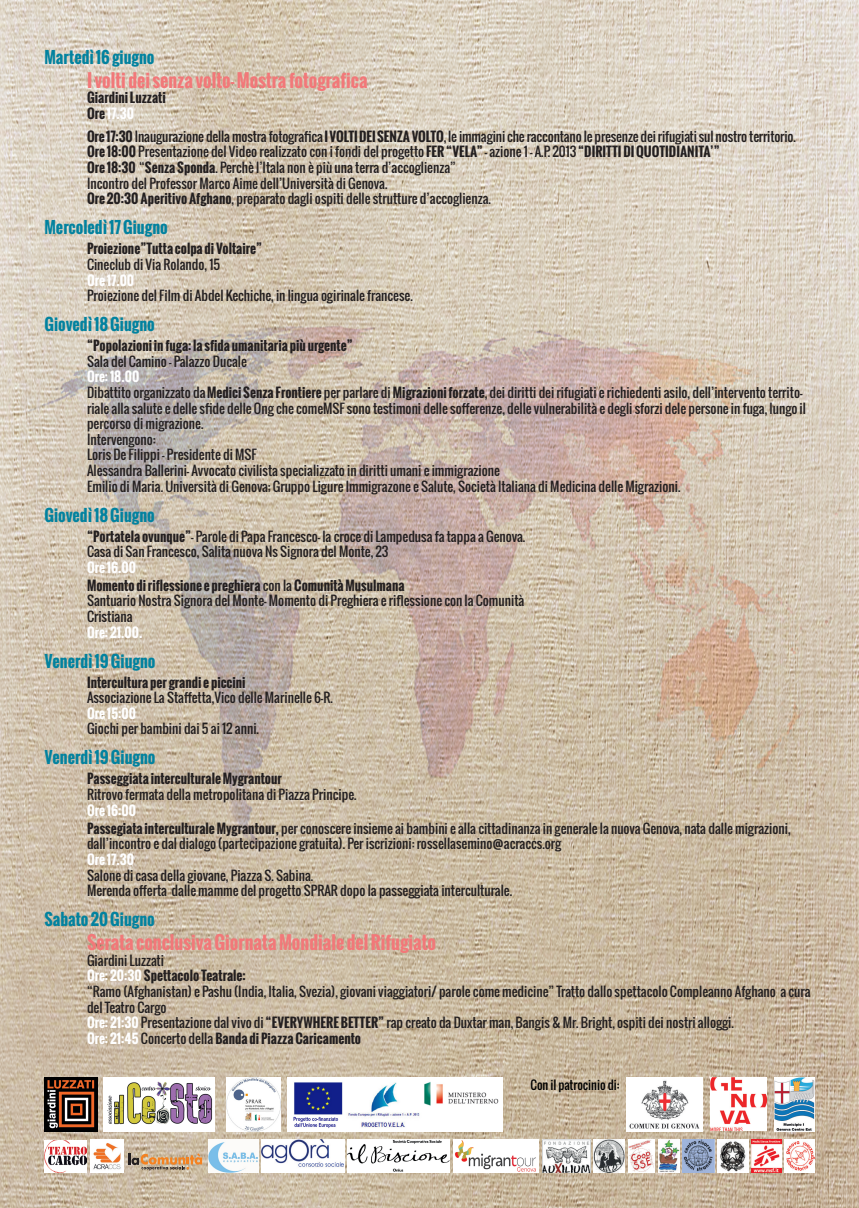
<style>
.page{position:relative;width:859px;height:1208px;background:#fff}
.page>*{position:absolute;margin:0;border:0;box-sizing:border-box;transform-origin:0 0}
.t1{font:700 18px "Oswald";color:#f27879}
.t2{font:700 16px "Oswald";color:#02829f}
.t3{font:13px/15.6px "Oswald";color:#231f20}
.t4{font:700 13px "Oswald";color:#231f20}
.t5{font:700 13px "Oswald";color:#fff}
.t6{font:12px "Oswald";color:#000}
.s1{color:#231f20}
.s2{font-weight:700}
.s3{font-weight:400}
.s4{color:#fff}
.s5{font-weight:700;color:#fff}
</style>
<div class="page">
<img style="left:0;top:0;width:859px;height:1208px">
<img style="left:90px;top:1139px;width:33px;height:33px">
<svg style="left:128px;top:1153px;width:74px;height:17px"></svg>
<img style="left:209px;top:1139px;width:49px;height:33px">
<img style="left:261px;top:1139px;width:83px;height:33px">
<img style="left:594px;top:1139px;width:30px;height:33px">
<img style="left:658px;top:1139px;width:21px;height:33px">
<img style="left:628px;top:1139px;width:26px;height:33px">
<img style="left:454px;top:1139px;width:85px;height:33px">
<img style="left:682px;top:1139px;width:32px;height:33px">
<img style="left:718px;top:1139px;width:30px;height:33px">
<img style="left:348px;top:1139px;width:102px;height:33px">
<img style="left:543px;top:1139px;width:47px;height:33px">
<img style="left:44px;top:1077px;width:54px;height:54px">
<img style="left:103px;top:1077px;width:111px;height:54px">
<img style="left:751px;top:1139px;width:31px;height:33px">
<img style="left:784px;top:1139px;width:30px;height:33px">
<img style="left:45px;top:1140px;width:42px;height:32px">
<img style="left:626px;top:1077px;width:77px;height:54px">
<img style="left:774px;top:1077px;width:40px;height:54px">
<img style="left:710px;top:1077px;width:56px;height:54px">
<img style="left:227px;top:1077px;width:53px;height:54px">
<img style="left:287px;top:1077px;width:216px;height:54px">
<p class="t2" style="left:45px;top:45px;width:112px">Martedì 16 giugno</p>
<p class="t1" style="left:87px;top:67px;width:282px">I volti dei senza volto- Mostra fotografica</p>
<p class="t4" style="left:87px;top:88px;width:80px">Giardini Luzzati</p>
<p class="t5" style="left:87px;top:104px;width:48px"><span class="s1">Ore</span> 17.30</p>
<p class="t3" style="left:87px;top:128px;width:710px"><span class="s2">Ore 17:30</span> Inaugurazione della mostra fotografica <span class="s2">I VOLTI DEI SENZA VOLTO</span>, le immagini che raccontano le presenze dei rifugiati sul nostro territorio.</p>
<p class="t3" style="left:87px;top:144px;width:634px"><span class="s2">Ore 18:00</span> Presentazione del Video realizzato con i fondi del progetto <span class="s2">FER “VELA”</span> – azione 1 – A.P. 2013 <span class="s2">“DIRITTI DI QUOTIDIANITA’”</span></p>
<p class="t3" style="left:87px;top:160px;width:370px"><span class="s2">Ore 18:30</span> “<span class="s2">Senza Sponda</span>. Perchè l’Itala non è più una terra d’accoglienza”</p>
<p class="t3" style="left:87px;top:175px;width:302px">Incontro del Professor Marco Aime dell’Università di Genova.</p>
<p class="t3" style="left:87px;top:191px;width:405px"><span class="s2">Ore 20:30 Aperitivo Afghano</span>, preparato dagli ospiti delle strutture d’accoglienza.</p>
<p class="t2" style="left:45px;top:215px;width:125px">Mercoledì 17 Giugno</p>
<p class="t4" style="left:87px;top:239px;width:177px">Proiezione”Tutta colpa di Voltaire”</p>
<p class="t3" style="left:87px;top:256px;width:135px">Cineclub di Via Rolando, 15</p>
<p class="t5" style="left:87px;top:270px;width:49px">Ore 17.00</p>
<p class="t3" style="left:87px;top:288px;width:327px">Proiezione del Film di Abdel Kechiche, in lingua ogirinale francese.</p>
<p class="t2" style="left:45px;top:312px;width:112px">Giovedì 18 Giugno</p>
<p class="t4" style="left:87px;top:336px;width:267px">“Popolazioni in fuga: la sfida umanitaria più urgente”</p>
<p class="t3" style="left:87px;top:353px;width:161px">Sala del Camino - Palazzo Ducale</p>
<p class="t5" style="left:87px;top:367px;width:54px">Ore: 18.00</p>
<p class="t3" style="left:87px;top:384px;width:720px">Dibattito organizzato da <span class="s2">Medici Senza Frontiere</span> per parlare di <span class="s2">Migrazioni forzate</span>, dei diritti dei rifugiati e richiedenti asilo, dell’intervento territo&shy;riale alla salute e delle sfide delle Ong che comeMSF sono testimoni delle sofferenze, delle vulnerabilità e degli sforzi dele persone in fuga, lungo il percorso di migrazione.</p>
<p class="t3" style="left:87px;top:431px;width:70px">Intervengono:</p>
<p class="t3" style="left:87px;top:447px;width:171px">Loris De Filippi – Presidente di MSF</p>
<p class="t3" style="left:87px;top:462px;width:414px">Alessandra Ballerini- Avvocato civilista specializzato in diritti umani e immigrazione</p>
<p class="t3" style="left:87px;top:478px;width:595px">Emilio di Maria. Università di Genova; Gruppo Ligure Immigrazone e Salute, Società Italiana di Medicina delle Migrazioni.</p>
<p class="t2" style="left:45px;top:503px;width:112px">Giovedì 18 Giugno</p>
<p class="t3" style="left:87px;top:528px;width:440px"><span class="s2">“Portatela ovunque”</span>- Parole di Papa Francesco- la croce di Lampedusa fa tappa a Genova.</p>
<p class="t3" style="left:87px;top:544px;width:303px">Casa di San Francesco, Salita nuova Ns Signora del Monte, 23</p>
<p class="t5" style="left:87px;top:557px;width:50px">Ore 16.00</p>
<p class="t4" style="left:87px;top:575px;width:319px">Momento di riflessione e preghiera <span class="s3">con la</span> Comunità Musulmana</p>
<p class="t3" style="left:87px;top:593px;width:439px">Santuario Nostra Signora del Monte- Momento di Preghiera e riflessione con la Comunità</p>
<p class="t3" style="left:87px;top:608px;width:47px">Cristiana</p>
<p class="t5" style="left:87px;top:622px;width:57px">Ore: 21.00.</p>
<p class="t2" style="left:45px;top:649px;width:113px">Venerdì 19 Giugno</p>
<p class="t4" style="left:87px;top:672px;width:160px">Intercultura per grandi e piccini</p>
<p class="t3" style="left:87px;top:690px;width:247px">Associazione La Staffetta,Vico delle Marinelle 6-R.</p>
<p class="t5" style="left:87px;top:703px;width:51px">Ore 15:00</p>
<p class="t3" style="left:87px;top:721px;width:174px">Giochi per bambini dai 5 ai 12 anni.</p>
<p class="t2" style="left:45px;top:745px;width:113px">Venerdì 19 Giugno</p>
<p class="t4" style="left:87px;top:769px;width:197px">Passeggiata interculturale Mygrantour</p>
<p class="t3" style="left:87px;top:786px;width:271px">Ritrovo fermata della metropolitana di Piazza Principe.</p>
<p class="t5" style="left:87px;top:800px;width:50px">Ore 16:00</p>
<p class="t3" style="left:87px;top:820px;width:705px"><span class="s2">Passegiata interculturale Mygrantour,</span> per conoscere insieme ai bambini e alla cittadinanza in generale la nuova Genova, nata dalle migrazioni, dall’incontro e dal dialogo (partecipazione gratuita). Per iscrizioni: rossellasemino@acraccs.org</p>
<p class="t5" style="left:87px;top:849px;width:48px">Ore 17.30</p>
<p class="t3" style="left:87px;top:867px;width:228px">Salone di casa della giovane, Piazza S. Sabina.</p>
<p class="t3" style="left:87px;top:882px;width:427px">Merenda offerta dalle mamme del progetto SPRAR dopo la passeggiata interculturale.</p>
<p class="t2" style="left:45px;top:907px;width:112px">Sabato 20 Giugno</p>
<p class="t1" style="left:87px;top:929px;width:350px">Serata conclusiva Giornata Mondiale del Rifugiato</p>
<p class="t3" style="left:87px;top:952px;width:78px">Giardini Luzzati</p>
<p class="t4" style="left:87px;top:966px;width:160px"><span class="s4">Ore: 20:30</span> Spettacolo Teatrale:</p>
<p class="t3" style="left:87px;top:983px;width:725px">“Ramo (Afghanistan) e Pashu (India, Italia, Svezia), giovani viaggiatori/ parole come medicine” Tratto dallo spettacolo Compleanno Afghano a cura del Teatro Cargo</p>
<p class="t3" style="left:87px;top:1014px;width:648px"><span class="s5">Ore: 21:30</span> Presentazione dal vivo di <span class="s2">“EVERYWHERE BETTER”</span> rap creato da Duxtar man, Bangis &amp; Mr. Bright, ospiti dei nostri alloggi.</p>
<p class="t4" style="left:87px;top:1028px;width:275px"><span class="s4">Ore: 21:45</span> <span class="s3">Concerto della</span> Banda di Piazza Caricamento</p>
<p class="t6" style="left:530px;top:1076px;width:90px">Con il patrocinio di:</p>
</div>
